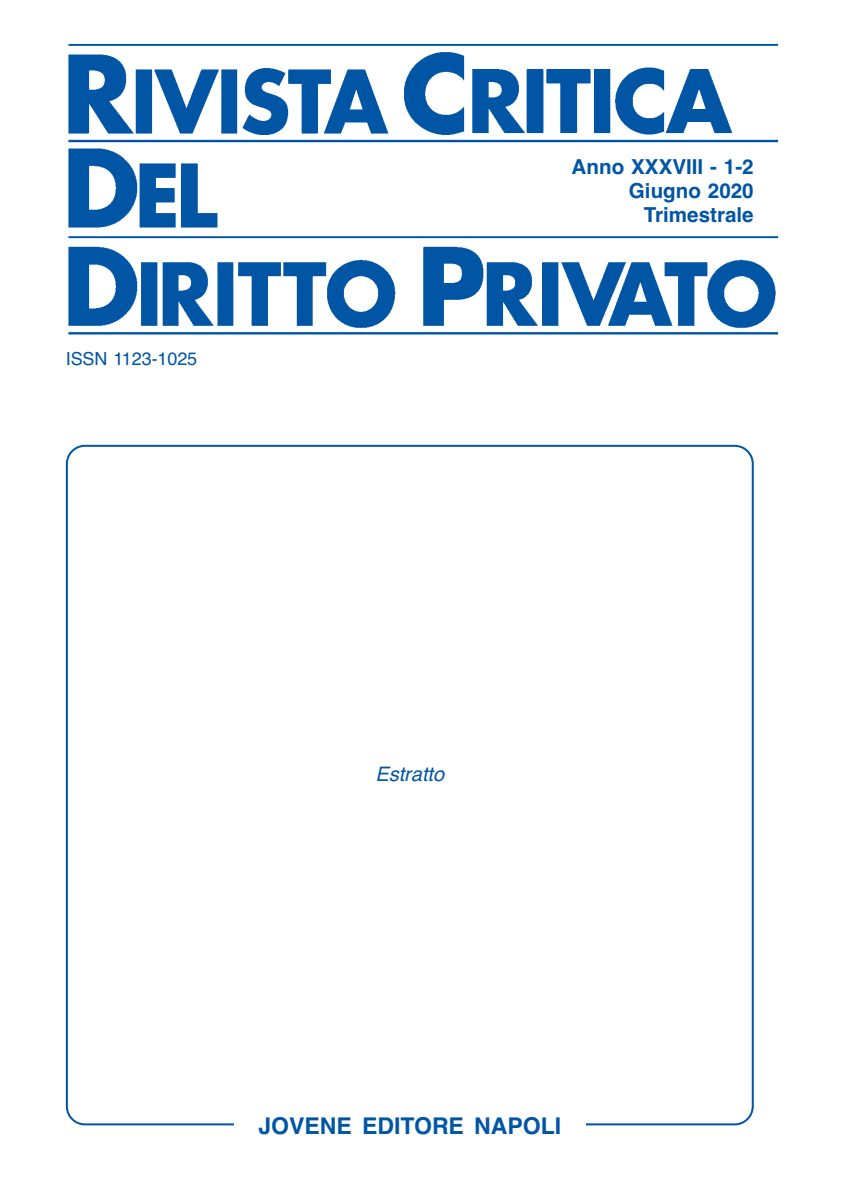
<style>
.page{position:relative;width:851px;height:1191px;background:#fff}
.page>*{position:absolute;margin:0;border:0;box-sizing:border-box;transform-origin:0 0}
.t1{font:700 23px "Helvetica";color:#0155a5}
.t2{font:700 20.6px/24px "Helvetica";color:#0155a5;text-align:right}
.t3{font:italic 20px "Helvetica";color:#0155a5}
.t4{font:18px "Helvetica";letter-spacing:-.005em;color:#0155a5}
</style>
<div class="page">
<svg style="left:66px;top:445px;width:687px;height:680px"></svg>
<img style="left:68px;top:43px;width:711px;height:292px">
<div style="left:234px;top:1115px;width:351px;height:23px;background:#fff"></div>
<p class="t4" style="left:66px;top:352px;width:133px">ISSN 1123-1025</p>
<p class="t2" style="left:571px;top:157px;width:183px">Anno XXXVIII - 1-2<br>Giugno 2020<br>Trimestrale</p>
<p class="t3" style="left:375px;top:767px;width:70px">Estratto</p>
<p class="t1" style="left:258px;top:1117px;width:304px">JOVENE EDITORE NAPOLI</p>
</div>
